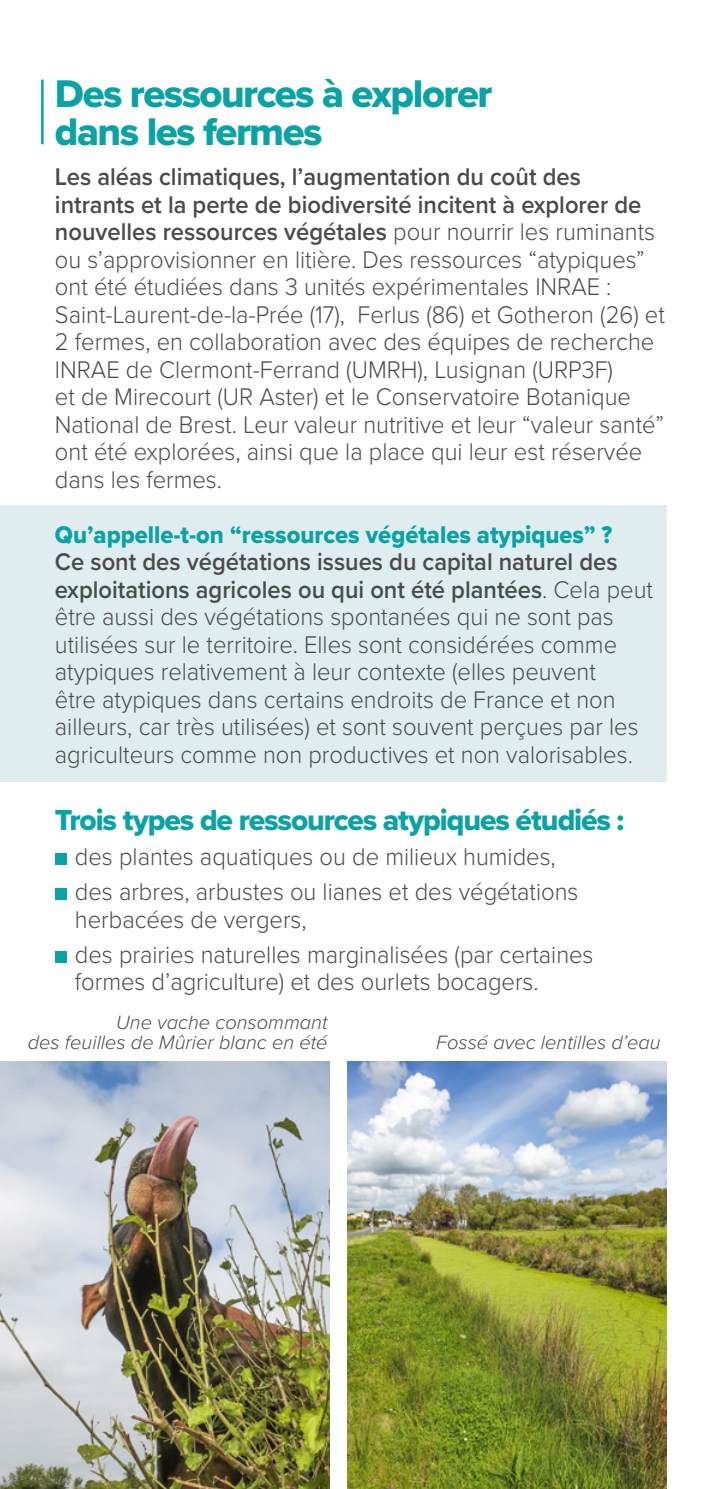
<style>
.page{position:relative;width:709px;height:1489px;background:#fff}
.page>*{position:absolute;margin:0;border:0;box-sizing:border-box;transform-origin:0 0}
.t1{font:40px/37.5px "Proxima Nova Extrabld";letter-spacing:-.035em;color:#09a3a6}
.t2{font:30px "Proxima Nova Extrabld";letter-spacing:-.035em;color:#09a3a6}
.t3{font:300 25px/27.5px "Proxima Nova";color:#4a4a49;scale:.95 1}
.t4{font:25px "Proxima Nova Extrabld";color:#09a3a6;scale:.95 1}
.t5{font:italic 300 20px/20px "Proxima Nova";color:#4a4a49;text-align:right}
.s1{font-weight:600}
</style>
<div class="page">
<hr style="left:41px;top:80px;width:3px;height:64px;background:#09a3a6">
<div style="left:0;top:505px;width:666px;height:276px;background:#dfedee"></div>
<div style="left:55px;top:853px;width:12px;height:12px;background:#09a3a6"></div>
<div style="left:55px;top:888px;width:12px;height:12px;background:#09a3a6"></div>
<div style="left:55px;top:951px;width:12px;height:11px;background:#09a3a6"></div>
<img style="left:0;top:1061px;width:329px;height:427px">
<img style="left:347px;top:1061px;width:319px;height:427px">
<h1 class="t1" style="left:55px;top:75px;width:439px">Des ressources à explorer dans les fermes</h1>
<p class="t3" style="left:55px;top:161px;width:643px"><span class="s1">Les aléas climatiques, l’augmentation du coût des intrants et la perte de biodiversité incitent à explorer de nouvelles ressources végétales</span> pour nourrir les ruminants ou s’approvisionner en litière. Des ressources “atypiques” ont été étudiées dans 3 unités expérimentales INRAE :<br>Saint-Laurent-de-la-Prée (17), Ferlus (86) et Gotheron (26) et 2 fermes, en collaboration avec des équipes de recherche INRAE de Clermont-Ferrand (UMRH), Lusignan (URP3F)<br>et de Mirecourt (UR Aster) et le Conservatoire Botanique National de Brest. Leur valeur nutritive et leur “valeur santé” ont été explorées, ainsi que la place qui leur est réservée dans les fermes.</p>
<p class="t4" style="left:55px;top:515px;width:588px">Qu’appelle-t-on “ressources végétales atypiques” ?</p>
<p class="t3" style="left:55px;top:546px;width:631px"><span class="s1">Ce sont des végétations issues du capital naturel des exploitations agricoles ou qui ont été plantées</span>. Cela peut être aussi des végétations spontanées qui ne sont pas utilisées sur le territoire. Elles sont considérées comme atypiques relativement à leur contexte (elles peuvent<br>être atypiques dans certains endroits de France et non ailleurs, car très utilisées) et sont souvent perçues par les agriculteurs comme non productives et non valorisables.</p>
<p class="t2" style="left:55px;top:798px;width:571px">Trois types de ressources atypiques étudiés :</p>
<p class="t3" style="left:75px;top:838px;width:531px;line-height:35px">des plantes aquatiques ou de milieux humides, des arbres, arbustes ou lianes et des végétations</p>
<p class="t3" style="left:75px;top:900px;width:547px;line-height:35px">herbacées de vergers,<br>des prairies naturelles marginalisées (par certaines</p>
<p class="t3" style="left:75px;top:966px;width:489px">formes d’agriculture) et des ourlets bocagers.</p>
<p class="t5" style="left:28px;top:1011px;width:301px">Une vache consommant<br>des feuilles de Mûrier blanc en été</p>
<p class="t5" style="left:436px;top:1031px;width:226px">Fossé avec lentilles d’eau</p>
</div>
